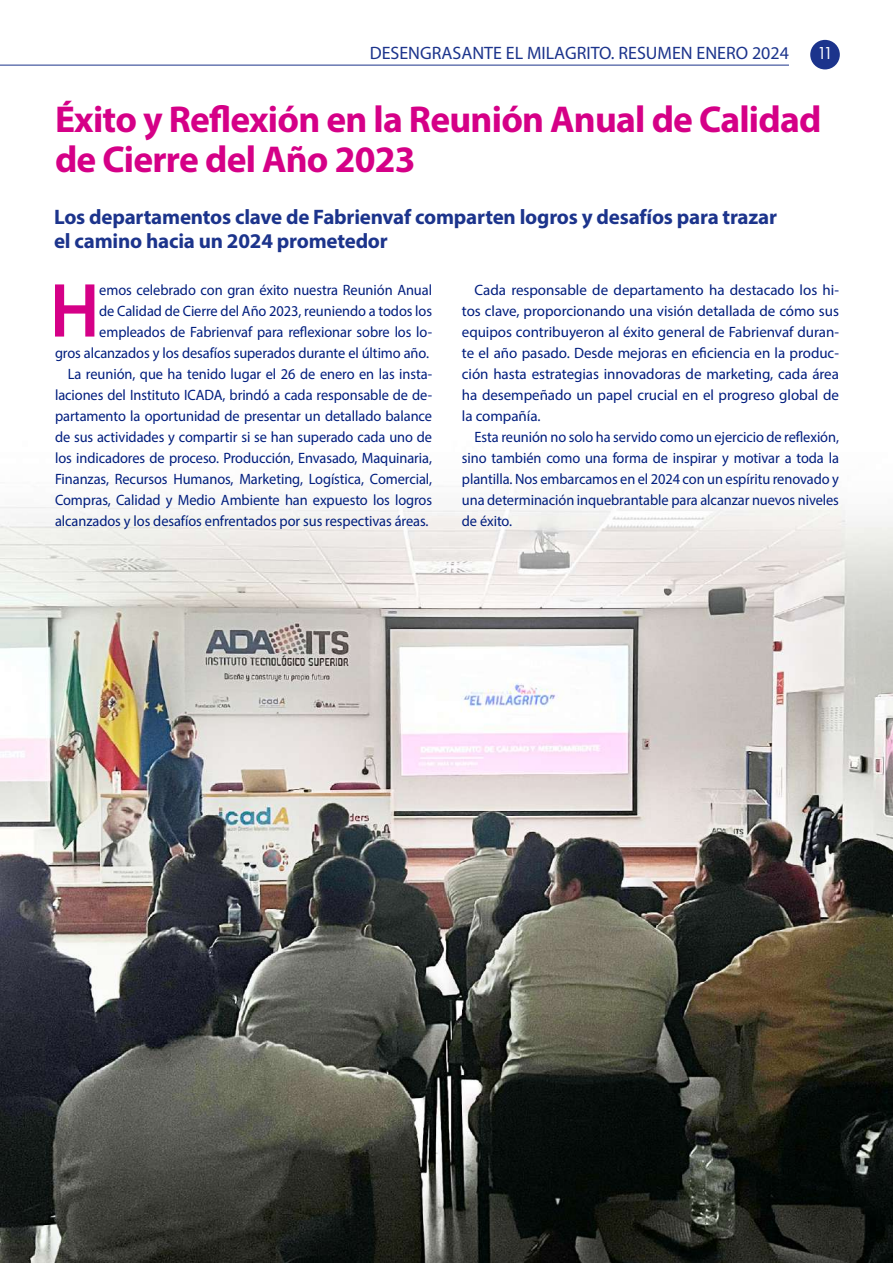
<style>
.page{position:relative;width:893px;height:1263px;background:#fff}
.page>*{position:absolute;margin:0;border:0;box-sizing:border-box;transform-origin:0 0}
.t1{font:600 77.25px "Myriad Pro";color:#d50087;scale:.96 1}
.t2{font:700 37.5px/40.5px "Myriad Pro";letter-spacing:-.02em;color:#d50087}
.t3{font:700 21px/24px "Myriad Pro";letter-spacing:-.01em;color:#1c348c}
.t4{font:18px "Myriad Pro";color:#1c348c}
.t5{font:18px "Futura PT";color:#fff}
.t6{font:15px/21px "Myriad Pro";letter-spacing:-.005em;color:#001d7e;text-align:right;scale:.96 1}
.t7{font:15px/21px "Myriad Pro";letter-spacing:-.005em;color:#001d7e;text-align:justify}
</style>
<div class="page">
<div style="left:810px;top:40px;width:30px;height:29px;background:#1c348c;border-radius:50%"></div>
<hr style="left:0;top:65px;width:789px;height:1px;background:#1c348c">
<img style="left:0;top:486px;width:893px;height:777px">
<p class="t4" style="left:370px;top:42px;width:421px">DESENGRASANTE EL MILAGRITO. RESUMEN ENERO 2024</p>
<p class="t5" style="left:817px;top:42px;width:18px">11</p>
<h2 class="t2" style="left:55px;top:98px;width:768px">Éxito y Reflexión en la Reunión Anual de Calidad de Cierre del Año 2023</h2>
<h3 class="t3" style="left:54px;top:205px;width:724px">Los departamentos clave de Fabrienvaf comparten logros y desafíos para trazar el camino hacia un 2024 prometedor</h3>
<p class="t6" style="left:55px;top:279px;width:394px">emos celebrado con gran éxito nuestra Reunión Anual<br>de Calidad de Cierre del Año 2023, reuniendo a todos los empleados de Fabrienvaf para reflexionar sobre los lo-<br>gros alcanzados y los desafíos superados durante el último año.<br>La reunión, que ha tenido lugar el 26 de enero en las insta&shy;laciones del Instituto ICADA, brindó a cada responsable de de&shy;partamento la oportunidad de presentar un detallado balance de sus actividades y compartir si se han superado cada uno de los indicadores de proceso. Producción, Envasado, Maquinaria, Finanzas, Recursos Humanos, Marketing, Logística, Comercial, Compras, Calidad y Medio Ambiente han expuesto los logros alcanzados y los desafíos enfrentados por sus respectivas áreas.</p>
<p class="t7" style="left:462px;top:279px;width:379px;text-indent:13px">Cada responsable de departamento ha destacado los hi&shy;tos clave, proporcionando una visión detallada de cómo sus equipos contribuyeron al éxito general de Fabrienvaf duran&shy;te el año pasado. Desde mejoras en eficiencia en la produc&shy;ción hasta estrategias innovadoras de marketing, cada área ha desempeñado un papel crucial en el progreso global de la compañía.</p>
<h1 class="t1" style="left:50px;top:261px;width:53px">H</h1>
<p class="t6" style="left:462px;top:426px;width:394px;text-align:justify;text-indent:13px">Esta reunión no solo ha servido como un ejercicio de reflexión, sino también como una forma de inspirar y motivar a toda la plantilla. Nos embarcamos en el 2024 con un espíritu renovado y una determinación inquebrantable para alcanzar nuevos niveles de éxito.</p>
</div>
